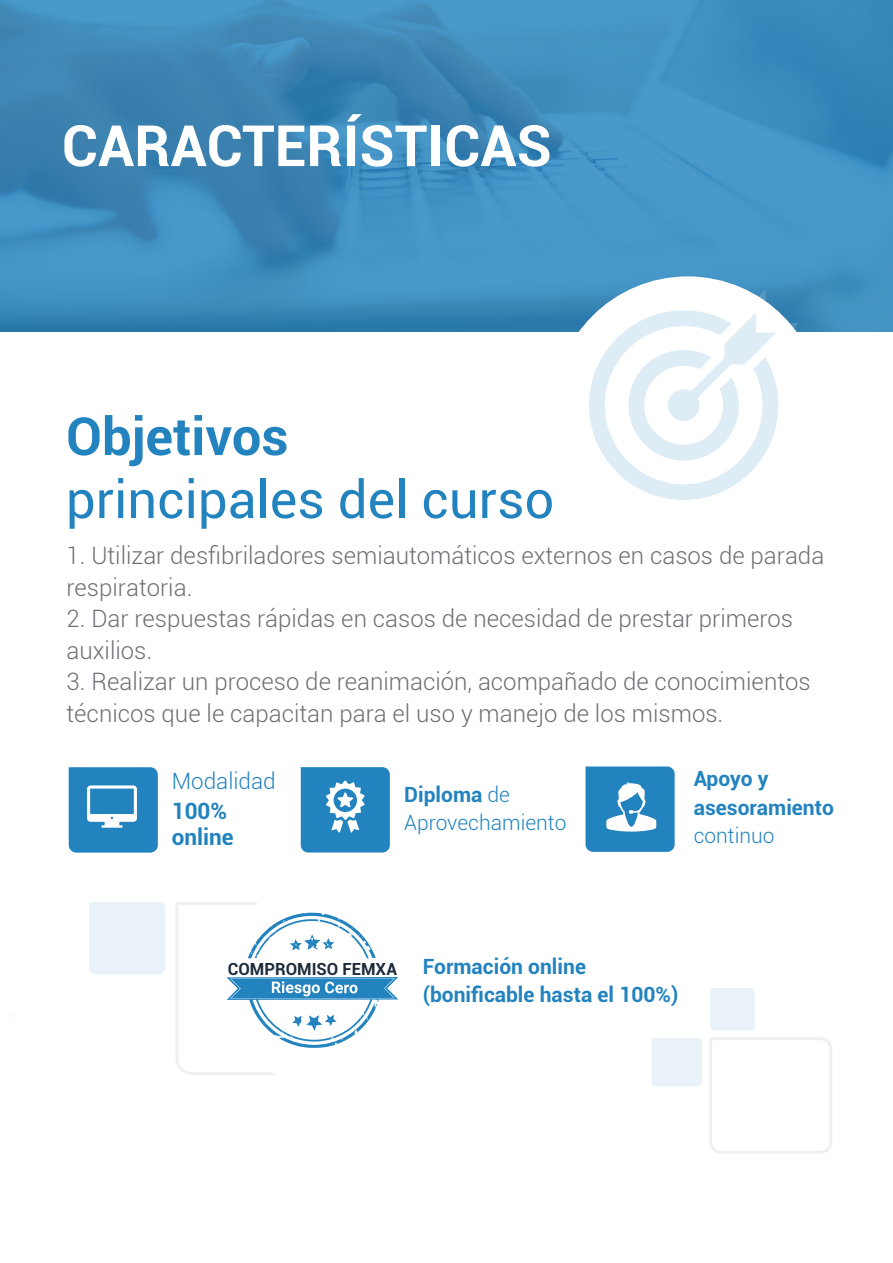
<style>
.page{position:relative;width:893px;height:1263px;background:#fff}
.page>*{position:absolute;margin:0;border:0;box-sizing:border-box;transform-origin:0 0}
.t1{font:700 57px "Roboto";color:#fff}
.t2{font:52.5px "Roboto";color:#2283bf}
.t3{font:700 52.5px "Roboto";color:#2283bf}
.t4{font:300 24px/31.5px "Roboto";color:#6c7075}
.t5{font:700 22.5px "Roboto";color:#2283bf}
.t6{font:300 22.5px "Roboto";color:#2283bf}
.t7{font:700 21px "Roboto";color:#2283bf}
.t8{font:300 21px/28.5px "Roboto";color:#2283bf}
.t9{font:700 16.65px "Roboto";color:#1c2b3b}
.s1{font-weight:700}
</style>
<div class="page">
<svg style="left:0;top:0;width:893px;height:332px"></svg>
<svg style="left:69px;top:767px;width:89px;height:86px"></svg>
<svg style="left:586px;top:766px;width:89px;height:86px"></svg>
<svg style="left:301px;top:767px;width:89px;height:85px"></svg>
<svg style="left:709px;top:1037px;width:123px;height:117px"></svg>
<div style="left:710px;top:988px;width:45px;height:42px;background:#e9f2f8"></div>
<div style="left:651px;top:1038px;width:51px;height:48px;background:#e9f2f8"></div>
<div style="left:553px;top:276px;width:269px;height:270px;background:#fff;border-radius:50%"></div>
<svg style="left:589px;top:290px;width:210px;height:210px"></svg>
<div style="left:668px;top:389px;width:31px;height:32px;background:#deecf5;border-radius:50%"></div>
<div style="left:89px;top:902px;width:76px;height:72px;background:#e9f2f8"></div>
<svg style="left:176px;top:902px;width:222px;height:173px"></svg>
<p class="t1" style="left:62px;top:106px;width:492px">CARACTERÍSTICAS</p>
<p class="t3" style="left:66px;top:399px;width:224px">Objetivos</p>
<p class="t2" style="left:66px;top:463px;width:490px">principales del curso</p>
<p class="t4" style="left:67px;top:539px;width:759px">1. Utilizar desfibriladores semiautomáticos externos en casos de parada respiratoria.</p>
<p class="t4" style="left:67px;top:602px;width:728px">2. Dar respuestas rápidas en casos de necesidad de prestar primeros auxilios.</p>
<p class="t4" style="left:67px;top:665px;width:746px">3. Realizar un proceso de reanimación, acompañado de conocimientos técnicos que le capacitan para el uso y manejo de los mismos.</p>
<p class="t6" style="left:172px;top:766px;width:105px">Modalidad</p>
<p class="t5" style="left:172px;top:796px;width:57px">100%</p>
<p class="t5" style="left:172px;top:821px;width:63px">online</p>
<p class="t8" style="left:404px;top:779px;width:164px"><span class="s1">Diploma</span> de<br>Aprovechamiento</p>
<p class="t7" style="left:694px;top:764px;width:76px">Apoyo y</p>
<p class="t7" style="left:694px;top:792px;width:142px">asesoramiento</p>
<p class="t8" style="left:694px;top:821px;width:82px">continuo</p>
<p class="t9" style="left:228px;top:957px;width:171px">COMPROMISO FEMXA</p>
<p class="t7" style="left:423px;top:951px;width:165px">Formación online</p>
<p class="t7" style="left:423px;top:980px;width:257px">(bonificable hasta el 100%)</p>
</div>
